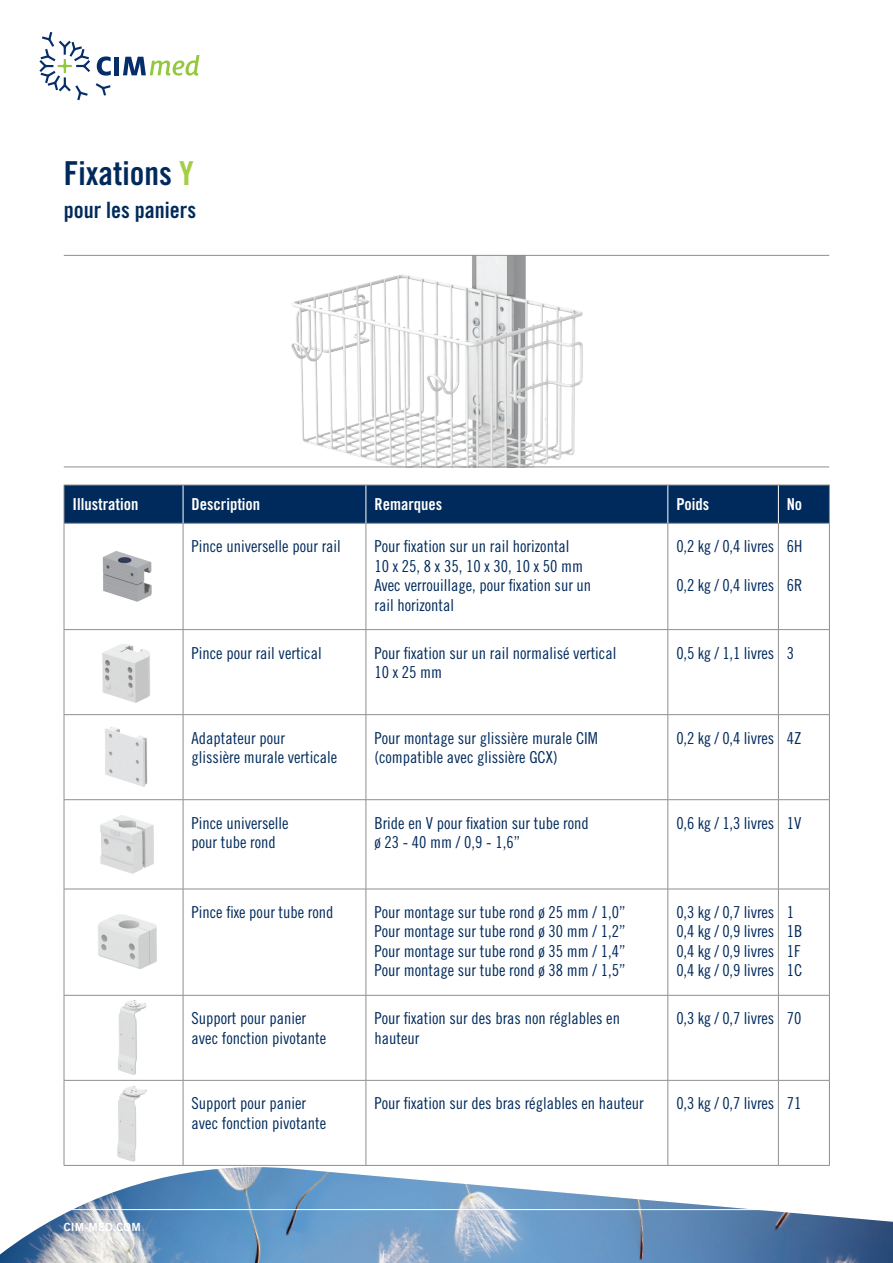
<style>
.page{position:relative;width:893px;height:1263px;background:#fff}
.page>*{position:absolute;margin:0;border:0;box-sizing:border-box;transform-origin:0 0}
.t1{font:33px "Trade Gothic LT Std Bd Cn 20";color:#002a5b}
.t2{font:22.5px "Trade Gothic LT Std Bd Cn 20";color:#002a5b}
.t3{font:16.5px/19.5px "Trade Gothic LT Std Cn 18";color:#002a5b}
.t4{font:16.5px "Trade Gothic LT Std Bd Cn 20";color:#fff}
.t5{font:11.25px "Trade Gothic LT Std Bd 2";letter-spacing:.02em;color:#fff}
.s1{color:#a5ce44}
</style>
<div class="page">
<svg style="left:96px;top:83px;width:15px;height:13px"></svg>
<svg style="left:97px;top:56px;width:14px;height:20px"></svg>
<div style="left:114px;top:57px;width:5px;height:18px;background:#052d69"></div>
<svg style="left:123px;top:55px;width:76px;height:21px"></svg>
<svg style="left:39px;top:32px;width:51px;height:68px"></svg>
<img style="left:0;top:1167px;width:893px;height:96px">
<div style="left:65px;top:486px;width:764px;height:37px;background:#002a5b"></div>
<hr style="left:64px;top:523px;width:119px;height:1px;background:#8e8e8f">
<hr style="left:183px;top:523px;width:183px;height:1px;background:#8e8e8f">
<hr style="left:183px;top:523px;width:1px;height:106px;background:#8e8e8f">
<hr style="left:366px;top:523px;width:302px;height:1px;background:#8e8e8f">
<hr style="left:366px;top:523px;width:1px;height:106px;background:#8e8e8f">
<hr style="left:668px;top:523px;width:110px;height:1px;background:#8e8e8f">
<hr style="left:668px;top:523px;width:1px;height:106px;background:#8e8e8f">
<hr style="left:778px;top:523px;width:52px;height:1px;background:#8e8e8f">
<hr style="left:778px;top:523px;width:1px;height:106px;background:#8e8e8f">
<hr style="left:64px;top:629px;width:119px;height:1px;background:#8e8e8f">
<hr style="left:183px;top:629px;width:183px;height:1px;background:#8e8e8f">
<hr style="left:183px;top:630px;width:1px;height:84px;background:#8e8e8f">
<hr style="left:366px;top:629px;width:302px;height:1px;background:#8e8e8f">
<hr style="left:366px;top:630px;width:1px;height:84px;background:#8e8e8f">
<hr style="left:668px;top:629px;width:110px;height:1px;background:#8e8e8f">
<hr style="left:668px;top:630px;width:1px;height:84px;background:#8e8e8f">
<hr style="left:778px;top:629px;width:52px;height:1px;background:#8e8e8f">
<hr style="left:778px;top:630px;width:1px;height:84px;background:#8e8e8f">
<hr style="left:64px;top:714px;width:119px;height:1px;background:#8e8e8f">
<hr style="left:183px;top:714px;width:183px;height:1px;background:#8e8e8f">
<hr style="left:183px;top:715px;width:1px;height:84px;background:#8e8e8f">
<hr style="left:366px;top:714px;width:302px;height:1px;background:#8e8e8f">
<hr style="left:366px;top:715px;width:1px;height:84px;background:#8e8e8f">
<hr style="left:668px;top:714px;width:110px;height:1px;background:#8e8e8f">
<hr style="left:668px;top:715px;width:1px;height:84px;background:#8e8e8f">
<hr style="left:778px;top:714px;width:52px;height:1px;background:#8e8e8f">
<hr style="left:778px;top:715px;width:1px;height:84px;background:#8e8e8f">
<hr style="left:64px;top:799px;width:119px;height:1px;background:#8e8e8f">
<hr style="left:183px;top:799px;width:183px;height:1px;background:#8e8e8f">
<hr style="left:183px;top:800px;width:1px;height:89px;background:#8e8e8f">
<hr style="left:366px;top:799px;width:302px;height:1px;background:#8e8e8f">
<hr style="left:366px;top:800px;width:1px;height:89px;background:#8e8e8f">
<hr style="left:668px;top:799px;width:110px;height:1px;background:#8e8e8f">
<hr style="left:668px;top:800px;width:1px;height:89px;background:#8e8e8f">
<hr style="left:778px;top:799px;width:52px;height:1px;background:#8e8e8f">
<hr style="left:778px;top:800px;width:1px;height:89px;background:#8e8e8f">
<hr style="left:64px;top:889px;width:119px;height:1px;background:#8e8e8f">
<hr style="left:183px;top:889px;width:183px;height:1px;background:#8e8e8f">
<hr style="left:183px;top:889px;width:1px;height:106px;background:#8e8e8f">
<hr style="left:366px;top:889px;width:302px;height:1px;background:#8e8e8f">
<hr style="left:366px;top:889px;width:1px;height:106px;background:#8e8e8f">
<hr style="left:668px;top:889px;width:110px;height:1px;background:#8e8e8f">
<hr style="left:668px;top:889px;width:1px;height:106px;background:#8e8e8f">
<hr style="left:778px;top:889px;width:52px;height:1px;background:#8e8e8f">
<hr style="left:778px;top:889px;width:1px;height:106px;background:#8e8e8f">
<hr style="left:64px;top:995px;width:119px;height:1px;background:#8e8e8f">
<hr style="left:183px;top:995px;width:183px;height:1px;background:#8e8e8f">
<hr style="left:183px;top:995px;width:1px;height:85px;background:#8e8e8f">
<hr style="left:366px;top:995px;width:302px;height:1px;background:#8e8e8f">
<hr style="left:366px;top:995px;width:1px;height:85px;background:#8e8e8f">
<hr style="left:668px;top:995px;width:110px;height:1px;background:#8e8e8f">
<hr style="left:668px;top:995px;width:1px;height:85px;background:#8e8e8f">
<hr style="left:778px;top:995px;width:52px;height:1px;background:#8e8e8f">
<hr style="left:778px;top:995px;width:1px;height:85px;background:#8e8e8f">
<hr style="left:64px;top:1080px;width:119px;height:1px;background:#8e8e8f">
<hr style="left:183px;top:1080px;width:183px;height:1px;background:#8e8e8f">
<hr style="left:183px;top:1080px;width:1px;height:85px;background:#8e8e8f">
<hr style="left:366px;top:1080px;width:302px;height:1px;background:#8e8e8f">
<hr style="left:366px;top:1080px;width:1px;height:85px;background:#8e8e8f">
<hr style="left:668px;top:1080px;width:110px;height:1px;background:#8e8e8f">
<hr style="left:668px;top:1080px;width:1px;height:85px;background:#8e8e8f">
<hr style="left:778px;top:1080px;width:52px;height:1px;background:#8e8e8f">
<hr style="left:778px;top:1080px;width:1px;height:85px;background:#8e8e8f">
<hr style="left:64px;top:1165px;width:119px;height:1px;background:#8e8e8f">
<hr style="left:183px;top:1165px;width:183px;height:1px;background:#8e8e8f">
<hr style="left:366px;top:1165px;width:302px;height:1px;background:#8e8e8f">
<hr style="left:668px;top:1165px;width:110px;height:1px;background:#8e8e8f">
<hr style="left:778px;top:1165px;width:52px;height:1px;background:#8e8e8f">
<hr style="left:183px;top:485px;width:1px;height:38px;background:#fff">
<hr style="left:366px;top:485px;width:1px;height:38px;background:#fff">
<hr style="left:668px;top:485px;width:1px;height:38px;background:#fff">
<hr style="left:778px;top:485px;width:1px;height:38px;background:#fff">
<hr style="left:64px;top:485px;width:119px;height:1px;background:#8e8e8f">
<hr style="left:64px;top:485px;width:1px;height:38px;background:#8e8e8f">
<hr style="left:183px;top:485px;width:183px;height:1px;background:#8e8e8f">
<hr style="left:366px;top:485px;width:302px;height:1px;background:#8e8e8f">
<hr style="left:668px;top:485px;width:110px;height:1px;background:#8e8e8f">
<hr style="left:778px;top:485px;width:52px;height:1px;background:#8e8e8f">
<hr style="left:829px;top:485px;width:1px;height:38px;background:#8e8e8f">
<hr style="left:64px;top:523px;width:1px;height:106px;background:#8e8e8f">
<hr style="left:829px;top:523px;width:1px;height:106px;background:#8e8e8f">
<hr style="left:64px;top:630px;width:1px;height:84px;background:#8e8e8f">
<hr style="left:829px;top:630px;width:1px;height:84px;background:#8e8e8f">
<hr style="left:64px;top:715px;width:1px;height:84px;background:#8e8e8f">
<hr style="left:829px;top:715px;width:1px;height:84px;background:#8e8e8f">
<hr style="left:64px;top:800px;width:1px;height:89px;background:#8e8e8f">
<hr style="left:829px;top:800px;width:1px;height:89px;background:#8e8e8f">
<hr style="left:64px;top:889px;width:1px;height:106px;background:#8e8e8f">
<hr style="left:829px;top:889px;width:1px;height:106px;background:#8e8e8f">
<hr style="left:64px;top:995px;width:1px;height:85px;background:#8e8e8f">
<hr style="left:829px;top:995px;width:1px;height:85px;background:#8e8e8f">
<hr style="left:64px;top:1080px;width:1px;height:85px;background:#8e8e8f">
<hr style="left:829px;top:1080px;width:1px;height:85px;background:#8e8e8f">
<img style="left:102px;top:551px;width:50px;height:51px">
<img style="left:102px;top:644px;width:49px;height:59px">
<img style="left:105px;top:727px;width:43px;height:60px">
<img style="left:100px;top:815px;width:54px;height:59px">
<img style="left:98px;top:914px;width:59px;height:55px">
<img style="left:118px;top:1000px;width:29px;height:75px">
<img style="left:117px;top:1086px;width:30px;height:76px">
<hr style="left:64px;top:1209px;width:765px;height:1px;background:#fff">
<img style="left:150px;top:256px;width:593px;height:211px">
<hr style="left:64px;top:255px;width:765px;height:1px;background:#8e8e8f">
<hr style="left:64px;top:467px;width:765px;height:1px;background:#8e8e8f">
<h1 class="t1" style="left:64px;top:154px;width:132px">Fixations <span class="s1">Y</span></h1>
<h2 class="t2" style="left:64px;top:197px;width:134px">pour les paniers</h2>
<p class="t4" style="left:73px;top:494px;width:67px">Illustration</p>
<p class="t4" style="left:192px;top:494px;width:70px">Description</p>
<p class="t4" style="left:374px;top:494px;width:69px">Remarques</p>
<p class="t4" style="left:676px;top:494px;width:34px">Poids</p>
<p class="t4" style="left:787px;top:494px;width:17px">No</p>
<p class="t3" style="left:192px;top:536px;width:151px">Pince universelle pour rail</p>
<p class="t3" style="left:374px;top:536px;width:218px">Pour fixation sur un rail horizontal<br>10 x 25, 8 x 35, 10 x 30, 10 x 50 mm<br>Avec verrouillage, pour fixation sur un rail horizontal</p>
<p class="t3" style="left:676px;top:536px;width:99px">0,2 kg / 0,4 livres</p>
<p class="t3" style="left:787px;top:536px;width:17px">6H</p>
<p class="t3" style="left:787px;top:575px;width:17px">6R</p>
<p class="t3" style="left:676px;top:575px;width:99px">0,2 kg / 0,4 livres</p>
<p class="t3" style="left:192px;top:643px;width:132px">Pince pour rail vertical</p>
<p class="t3" style="left:374px;top:643px;width:243px">Pour fixation sur un rail normalisé vertical<br>10 x 25 mm</p>
<p class="t3" style="left:676px;top:643px;width:119px">0,5 kg / 1,1 livres 3</p>
<p class="t3" style="left:192px;top:728px;width:147px">Adaptateur pour glissière murale verticale</p>
<p class="t3" style="left:374px;top:728px;width:225px">Pour montage sur glissière murale CIM (compatible avec glissière GCX)</p>
<p class="t3" style="left:676px;top:728px;width:127px">0,2 kg / 0,4 livres 4Z</p>
<p class="t3" style="left:192px;top:813px;width:99px">Pince universelle pour tube rond</p>
<p class="t3" style="left:374px;top:813px;width:216px">Bride en V pour fixation sur tube rond ø 23 - 40 mm / 0,9 - 1,6”</p>
<p class="t3" style="left:676px;top:813px;width:127px">0,6 kg / 1,3 livres 1V</p>
<p class="t3" style="left:192px;top:902px;width:144px">Pince fixe pour tube rond</p>
<p class="t3" style="left:374px;top:902px;width:253px;text-align:justify">Pour montage sur tube rond ø 25 mm / 1,0” Pour montage sur tube rond ø 30 mm / 1,2” Pour montage sur tube rond ø 35 mm / 1,4” Pour montage sur tube rond ø 38 mm / 1,5”</p>
<p class="t3" style="left:676px;top:902px;width:99px;text-align:justify">0,3 kg / 0,7 livres 0,4 kg / 0,9 livres 0,4 kg / 0,9 livres 0,4 kg / 0,9 livres</p>
<p class="t3" style="left:787px;top:902px;width:17px">1<br>1B<br>1F<br>1C</p>
<p class="t3" style="left:192px;top:1008px;width:136px">Support pour panier avec fonction pivotante</p>
<p class="t3" style="left:374px;top:1008px;width:247px">Pour fixation sur des bras non réglables en hauteur</p>
<p class="t3" style="left:676px;top:1008px;width:127px">0,3 kg / 0,7 livres 70</p>
<p class="t5" style="left:64px;top:1220px;width:78px">CIM-MED.COM</p>
<p class="t3" style="left:192px;top:1093px;width:136px">Support pour panier avec fonction pivotante</p>
<p class="t3" style="left:374px;top:1093px;width:271px">Pour fixation sur des bras réglables en hauteur</p>
<p class="t3" style="left:676px;top:1093px;width:127px">0,3 kg / 0,7 livres 71</p>
</div>
